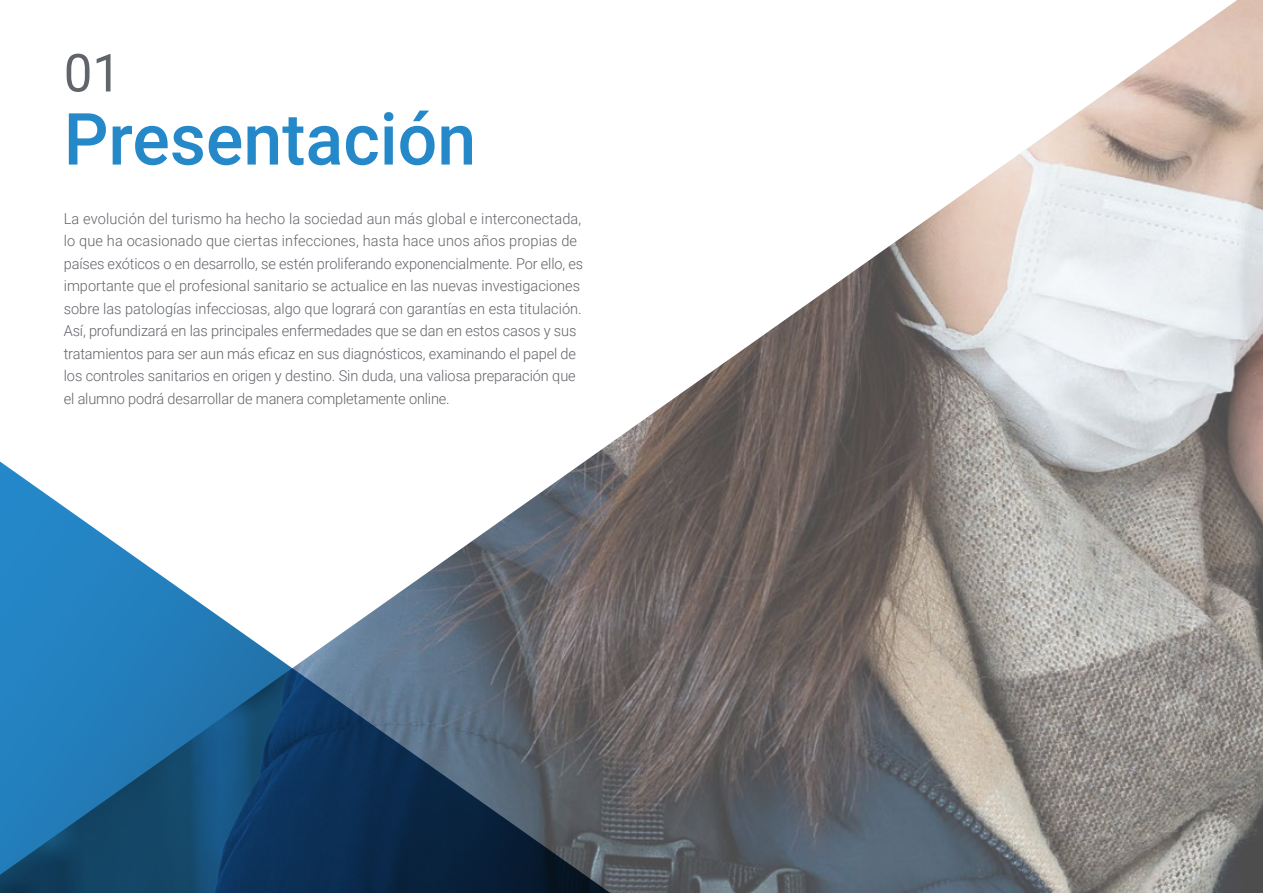
<style>
.page{position:relative;width:1263px;height:893px;background:#fff}
.page>*{position:absolute;margin:0;border:0;box-sizing:border-box;transform-origin:0 0}
.t1{font:500 72px "Roboto";color:#2488c9}
.t2{font:52.5px "Roboto";color:#61646a}
.t3{font:300 15px/22.5px "Roboto";letter-spacing:-.005em;color:#61646a}
</style>
<div class="page">
<img style="left:607px;top:0;width:656px;height:893px">
<svg style="left:0;top:446px;width:640px;height:447px"></svg>
<h2 class="t2" style="left:64px;top:36px;width:59px">01</h2>
<h1 class="t1" style="left:64px;top:89px;width:414px">Presentación</h1>
<p class="t3" style="left:64px;top:207px;width:521px">La evolución del turismo ha hecho la sociedad aun más global e interconectada, lo que ha ocasionado que ciertas infecciones, hasta hace unos años propias de países exóticos o en desarrollo, se estén proliferando exponencialmente. Por ello, es importante que el profesional sanitario se actualice en las nuevas investigaciones sobre las patologías infecciosas, algo que logrará con garantías en esta titulación.<br>Así, profundizará en las principales enfermedades que se dan en estos casos y sus tratamientos para ser aun más eficaz en sus diagnósticos, examinando el papel de los controles sanitarios en origen y destino. Sin duda, una valiosa preparación que el alumno podrá desarrollar de manera completamente online.</p>
</div>
